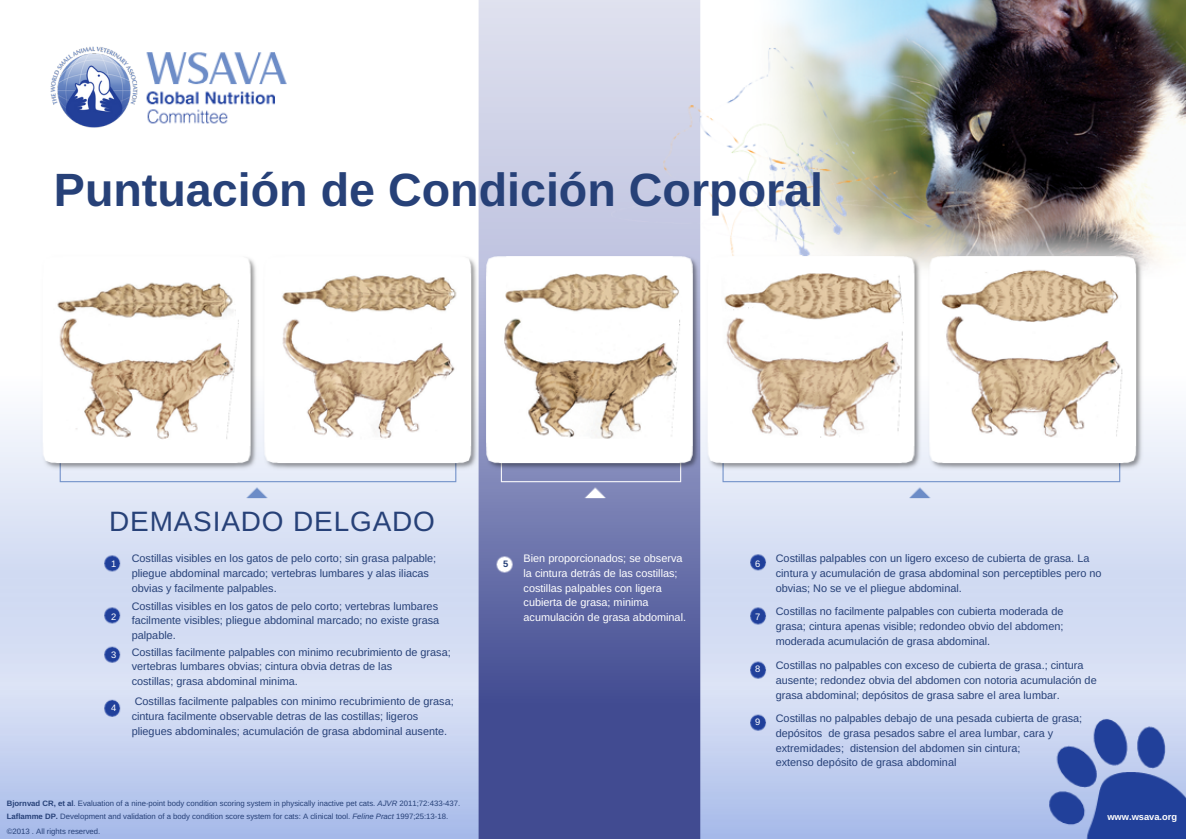
<style>
.page{position:relative;width:1186px;height:839px;background:#fff}
.page>*{position:absolute;margin:0;border:0;box-sizing:border-box;transform-origin:0 0}
.t1{font:700 46.65px "Arimo";color:#274178}
.t2{font:27.9px "Arimo";letter-spacing:.03em;color:#274178}
.t3{font:10.8px/14.7px "Arimo";color:#274178}
.t4{font:10.8px/14.7px "Arimo";color:#fff}
.t5{font:700 9.3px "Arimo";color:#fff}
.t6{font:9.3px "Arimo";color:#fff}
.t7{font:700 9.3px "Arimo";color:#274178}
.t8{font:7.8px "Arimo";color:#274178}
.s1{font-weight:700}
.s2{font-style:italic}
</style>
<div class="page">
<img style="left:0;top:0;width:1185px;height:838px">
<img style="left:47px;top:39px;width:95px;height:95px">
<h1 class="t1" style="left:54px;top:164px;width:771px">Puntuación de Condición Corporal</h1>
<h2 class="t2" style="left:109px;top:505px;width:327px">DEMASIADO DELGADO</h2>
<p class="t6" style="left:111px;top:558px;width:7px">1</p>
<p class="t3" style="left:132px;top:551px;width:306px">Costillas visibles en los gatos de pelo corto; sin grasa palpable; pliegue abdominal marcado; vertebras lumbares y alas iliacas obvias y facilmente palpables.</p>
<p class="t3" style="left:132px;top:598px;width:309px;text-align:justify">Costillas visibles en los gatos de pelo corto; vertebras lumbares facilmente visibles; pliegue abdominal marcado; no existe grasa palpable.</p>
<p class="t3" style="left:132px;top:644px;width:321px">Costillas facilmente palpables con minimo recubrimiento de grasa; vertebras lumbares obvias; cintura obvia detras de las<br>costillas; grasa abdominal minima.</p>
<p class="t3" style="left:132px;top:694px;width:324px">Costillas facilmente palpables con minimo recubrimiento de grasa; cintura facilmente observable detras de las costillas; ligeros pliegues abdominales; acumulación de grasa abdominal ausente.</p>
<p class="t6" style="left:111px;top:611px;width:7px">2</p>
<p class="t6" style="left:111px;top:649px;width:7px">3</p>
<p class="t6" style="left:111px;top:702px;width:7px">4</p>
<p class="t8" style="left:7px;top:798px;width:455px"><span class="s1">Bjornvad CR, et al</span>. Evaluation of a nine-point body condition scoring system in physically inactive pet cats. <span class="s2">AJVR</span> 2011;72:433-437.</p>
<p class="t8" style="left:7px;top:811px;width:443px"><span class="s1">Laflamme DP.</span> Development and validation of a body condition score system for cats: A clinical tool. <span class="s2">Feline Pract</span> 1997;25:13-18.</p>
<p class="t8" style="left:7px;top:826px;width:95px">©2013 . All rights reserved.</p>
<p class="t4" style="left:523px;top:551px;width:164px">Bien proporcionados; se observa la cintura detrás de las costillas; costillas palpables con ligera cubierta de grasa; minima acumulación de grasa abdominal.</p>
<p class="t3" style="left:776px;top:551px;width:327px">Costillas palpables con un ligero exceso de cubierta de grasa. La cintura y acumulación de grasa abdominal son perceptibles pero no obvias; No se ve el pliegue abdominal.</p>
<p class="t7" style="left:503px;top:558px;width:7px">5</p>
<p class="t6" style="left:755px;top:558px;width:7px">6</p>
<p class="t3" style="left:776px;top:604px;width:289px;text-align:justify">Costillas no facilmente palpables con cubierta moderada de grasa; cintura apenas visible; redondeo obvio del abdomen; moderada acumulación de grasa abdominal.</p>
<p class="t3" style="left:776px;top:658px;width:322px">Costillas no palpables con exceso de cubierta de grasa.; cintura ausente; redondez obvia del abdomen con notoria acumulación de grasa abdominal; depósitos de grasa sabre el area lumbar.</p>
<p class="t3" style="left:776px;top:710px;width:308px">Costillas no palpables debajo de una pesada cubierta de grasa; depósitos de grasa pesados sabre el area lumbar, cara y extremidades; distension del abdomen sin cintura;<br>extenso depósito de grasa abdominal</p>
<p class="t6" style="left:755px;top:611px;width:7px">7</p>
<p class="t6" style="left:755px;top:663px;width:7px">8</p>
<p class="t6" style="left:755px;top:715px;width:7px">9</p>
<p class="t5" style="left:1107px;top:811px;width:71px">www.wsava.org</p>
</div>
